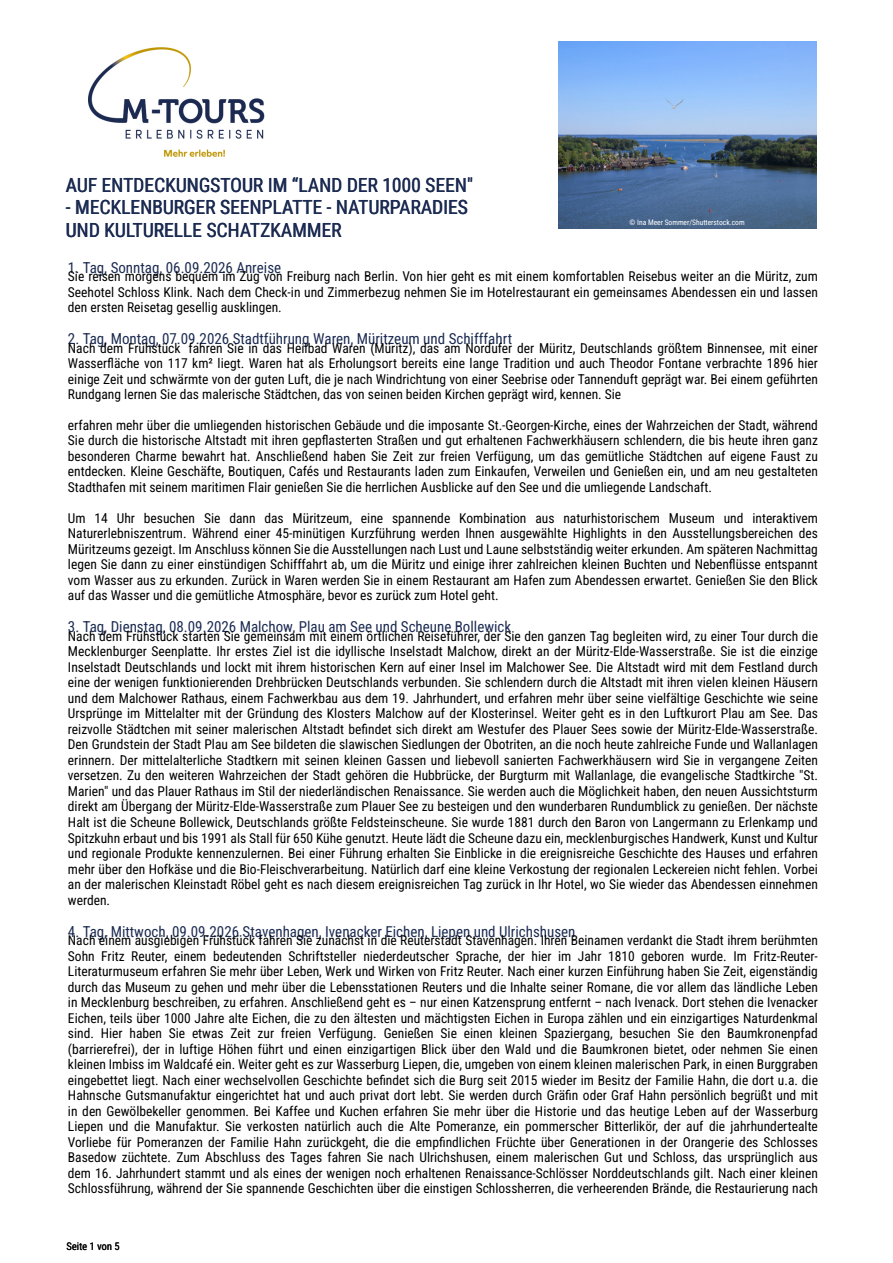
<style>
.page{position:relative;width:893px;height:1263px;background:#fff}
.page>*{position:absolute;margin:0;border:0;box-sizing:border-box;transform-origin:0 0}
.t1{font:19.5px/22.5px "Roboto Condensed";color:#1c2b52}
.t2{font:15px "Roboto Condensed";color:#1c2b52}
.t3{font:13.5px/15.6px "Roboto Condensed";color:#000;text-align:justify}
.t4{font:10.5px "Roboto Condensed";color:#000}
.t5{font:7.5px "Roboto Condensed";color:#fff}
</style>
<div class="page">
<img style="left:88px;top:47px;width:177px;height:110px">
<img style="left:558px;top:41px;width:258px;height:188px">
<h1 class="t1" style="left:66px;top:175px;width:409px">AUF ENTDECKUNGSTOUR IM “LAND DER 1000 SEEN"</h1>
<h1 class="t1" style="left:66px;top:197px;width:404px">- MECKLENBURGER SEENPLATTE - NATURPARADIES<br>UND KULTURELLE SCHATZKAMMER</h1>
<p class="t5" style="left:630px;top:219px;width:117px">© Ina Meer Sommer/Shutterstock.com</p>
<p class="t2" style="left:68px;top:261px;width:215px">1. Tag, Sonntag, 06.09.2026 Anreise</p>
<p class="t3" style="left:68px;top:269px;width:751px">Sie reisen morgens bequem im Zug von Freiburg nach Berlin. Von hier geht es mit einem komfortablen Reisebus weiter an die Müritz, zum Seehotel Schloss Klink. Nach dem Check-in und Zimmerbezug nehmen Sie im Hotelrestaurant ein gemeinsames Abendessen ein und lassen den ersten Reisetag gesellig ausklingen.</p>
<p class="t2" style="left:68px;top:332px;width:446px">2. Tag, Montag, 07.09.2026 Stadtführung Waren, Müritzeum und Schifffahrt</p>
<p class="t3" style="left:68px;top:341px;width:751px">Nach dem Frühstück fahren Sie in das Heilbad Waren (Müritz), das am Nordufer der Müritz, Deutschlands größtem Binnensee, mit einer Wasserfläche von 117 km² liegt. Waren hat als Erholungsort bereits eine lange Tradition und auch Theodor Fontane verbrachte 1896 hier einige Zeit und schwärmte von der guten Luft, die je nach Windrichtung von einer Seebrise oder Tannenduft geprägt war. Bei einem geführten Rundgang lernen Sie das malerische Städtchen, das von seinen beiden Kirchen geprägt wird, kennen. Sie</p>
<p class="t3" style="left:68px;top:418px;width:751px">erfahren mehr über die umliegenden historischen Gebäude und die imposante St.-Georgen-Kirche, eines der Wahrzeichen der Stadt, während Sie durch die historische Altstadt mit ihren gepflasterten Straßen und gut erhaltenen Fachwerkhäusern schlendern, die bis heute ihren ganz besonderen Charme bewahrt hat. Anschließend haben Sie Zeit zur freien Verfügung, um das gemütliche Städtchen auf eigene Faust zu entdecken. Kleine Geschäfte, Boutiquen, Cafés und Restaurants laden zum Einkaufen, Verweilen und Genießen ein, und am neu gestalteten Stadthafen mit seinem maritimen Flair genießen Sie die herrlichen Ausblicke auf den See und die umliegende Landschaft.</p>
<p class="t3" style="left:68px;top:511px;width:751px">Um 14 Uhr besuchen Sie dann das Müritzeum, eine spannende Kombination aus naturhistorischem Museum und interaktivem Naturerlebniszentrum. Während einer 45-minütigen Kurzführung werden Ihnen ausgewählte Highlights in den Ausstellungsbereichen des Müritzeums gezeigt. Im Anschluss können Sie die Ausstellungen nach Lust und Laune selbstständig weiter erkunden. Am späteren Nachmittag legen Sie dann zu einer einstündigen Schifffahrt ab, um die Müritz und einige ihrer zahlreichen kleinen Buchten und Nebenflüsse entspannt vom Wasser aus zu erkunden. Zurück in Waren werden Sie in einem Restaurant am Hafen zum Abendessen erwartet. Genießen Sie den Blick auf das Wasser und die gemütliche Atmosphäre, bevor es zurück zum Hotel geht.</p>
<p class="t2" style="left:68px;top:620px;width:445px">3. Tag, Dienstag, 08.09.2026 Malchow, Plau am See und Scheune Bollewick</p>
<p class="t3" style="left:68px;top:629px;width:751px">Nach dem Frühstück starten Sie gemeinsam mit einem örtlichen Reiseführer, der Sie den ganzen Tag begleiten wird, zu einer Tour durch die Mecklenburger Seenplatte. Ihr erstes Ziel ist die idyllische Inselstadt Malchow, direkt an der Müritz-Elde-Wasserstraße. Sie ist die einzige Inselstadt Deutschlands und lockt mit ihrem historischen Kern auf einer Insel im Malchower See. Die Altstadt wird mit dem Festland durch eine der wenigen funktionierenden Drehbrücken Deutschlands verbunden. Sie schlendern durch die Altstadt mit ihren vielen kleinen Häusern und dem Malchower Rathaus, einem Fachwerkbau aus dem 19. Jahrhundert, und erfahren mehr über seine vielfältige Geschichte wie seine Ursprünge im Mittelalter mit der Gründung des Klosters Malchow auf der Klosterinsel. Weiter geht es in den Luftkurort Plau am See. Das reizvolle Städtchen mit seiner malerischen Altstadt befindet sich direkt am Westufer des Plauer Sees sowie der Müritz-Elde-Wasserstraße.<br>Den Grundstein der Stadt Plau am See bildeten die slawischen Siedlungen der Obotriten, an die noch heute zahlreiche Funde und Wallanlagen erinnern. Der mittelalterliche Stadtkern mit seinen kleinen Gassen und liebevoll sanierten Fachwerkhäusern wird Sie in vergangene Zeiten versetzen. Zu den weiteren Wahrzeichen der Stadt gehören die Hubbrücke, der Burgturm mit Wallanlage, die evangelische Stadtkirche "St.<br>Marien" und das Plauer Rathaus im Stil der niederländischen Renaissance. Sie werden auch die Möglichkeit haben, den neuen Aussichtsturm direkt am Übergang der Müritz-Elde-Wasserstraße zum Plauer See zu besteigen und den wunderbaren Rundumblick zu genießen. Der nächste Halt ist die Scheune Bollewick, Deutschlands größte Feldsteinscheune. Sie wurde 1881 durch den Baron von Langermann zu Erlenkamp und Spitzkuhn erbaut und bis 1991 als Stall für 650 Kühe genutzt. Heute lädt die Scheune dazu ein, mecklenburgisches Handwerk, Kunst und Kultur und regionale Produkte kennenzulernen. Bei einer Führung erhalten Sie Einblicke in die ereignisreiche Geschichte des Hauses und erfahren mehr über den Hofkäse und die Bio-Fleischverarbeitung. Natürlich darf eine kleine Verkostung der regionalen Leckereien nicht fehlen. Vorbei an der malerischen Kleinstadt Röbel geht es nach diesem ereignisreichen Tag zurück in Ihr Hotel, wo Sie wieder das Abendessen einnehmen werden.</p>
<p class="t2" style="left:68px;top:924px;width:509px">4. Tag, Mittwoch, 09.09.2026 Stavenhagen, Ivenacker Eichen, Liepen und Ulrichshusen</p>
<p class="t3" style="left:68px;top:933px;width:751px">Nach einem ausgiebigen Frühstück fahren Sie zunächst in die Reuterstadt Stavenhagen. Ihren Beinamen verdankt die Stadt ihrem berühmten Sohn Fritz Reuter, einem bedeutenden Schriftsteller niederdeutscher Sprache, der hier im Jahr 1810 geboren wurde. Im Fritz-Reuter-Literaturmuseum erfahren Sie mehr über Leben, Werk und Wirken von Fritz Reuter. Nach einer kurzen Einführung haben Sie Zeit, eigenständig durch das Museum zu gehen und mehr über die Lebensstationen Reuters und die Inhalte seiner Romane, die vor allem das ländliche Leben in Mecklenburg beschreiben, zu erfahren. Anschließend geht es – nur einen Katzensprung entfernt – nach Ivenack. Dort stehen die Ivenacker Eichen, teils über 1000 Jahre alte Eichen, die zu den ältesten und mächtigsten Eichen in Europa zählen und ein einzigartiges Naturdenkmal sind. Hier haben Sie etwas Zeit zur freien Verfügung. Genießen Sie einen kleinen Spaziergang, besuchen Sie den Baumkronenpfad (barrierefrei), der in luftige Höhen führt und einen einzigartigen Blick über den Wald und die Baumkronen bietet, oder nehmen Sie einen kleinen Imbiss im Waldcafé ein. Weiter geht es zur Wasserburg Liepen, die, umgeben von einem kleinen malerischen Park, in einen Burggraben eingebettet liegt. Nach einer wechselvollen Geschichte befindet sich die Burg seit 2015 wieder im Besitz der Familie Hahn, die dort u.a. die Hahnsche Gutsmanufaktur eingerichtet hat und auch privat dort lebt. Sie werden durch Gräfin oder Graf Hahn persönlich begrüßt und mit in den Gewölbekeller genommen. Bei Kaffee und Kuchen erfahren Sie mehr über die Historie und das heutige Leben auf der Wasserburg Liepen und die Manufaktur. Sie verkosten natürlich auch die Alte Pomeranze, ein pommerscher Bitterlikör, der auf die jahrhundertealte Vorliebe für Pomeranzen der Familie Hahn zurückgeht, die die empfindlichen Früchte über Generationen in der Orangerie des Schlosses Basedow züchtete. Zum Abschluss des Tages fahren Sie nach Ulrichshusen, einem malerischen Gut und Schloss, das ursprünglich aus dem 16. Jahrhundert stammt und als eines der wenigen noch erhaltenen Renaissance-Schlösser Norddeutschlands gilt. Nach einer kleinen Schlossführung, während der Sie spannende Geschichten über die einstigen Schlossherren, die verheerenden Brände, die Restaurierung nach</p>
<p class="t4" style="left:66px;top:1242px;width:55px">Seite 1 von 5</p>
</div>
